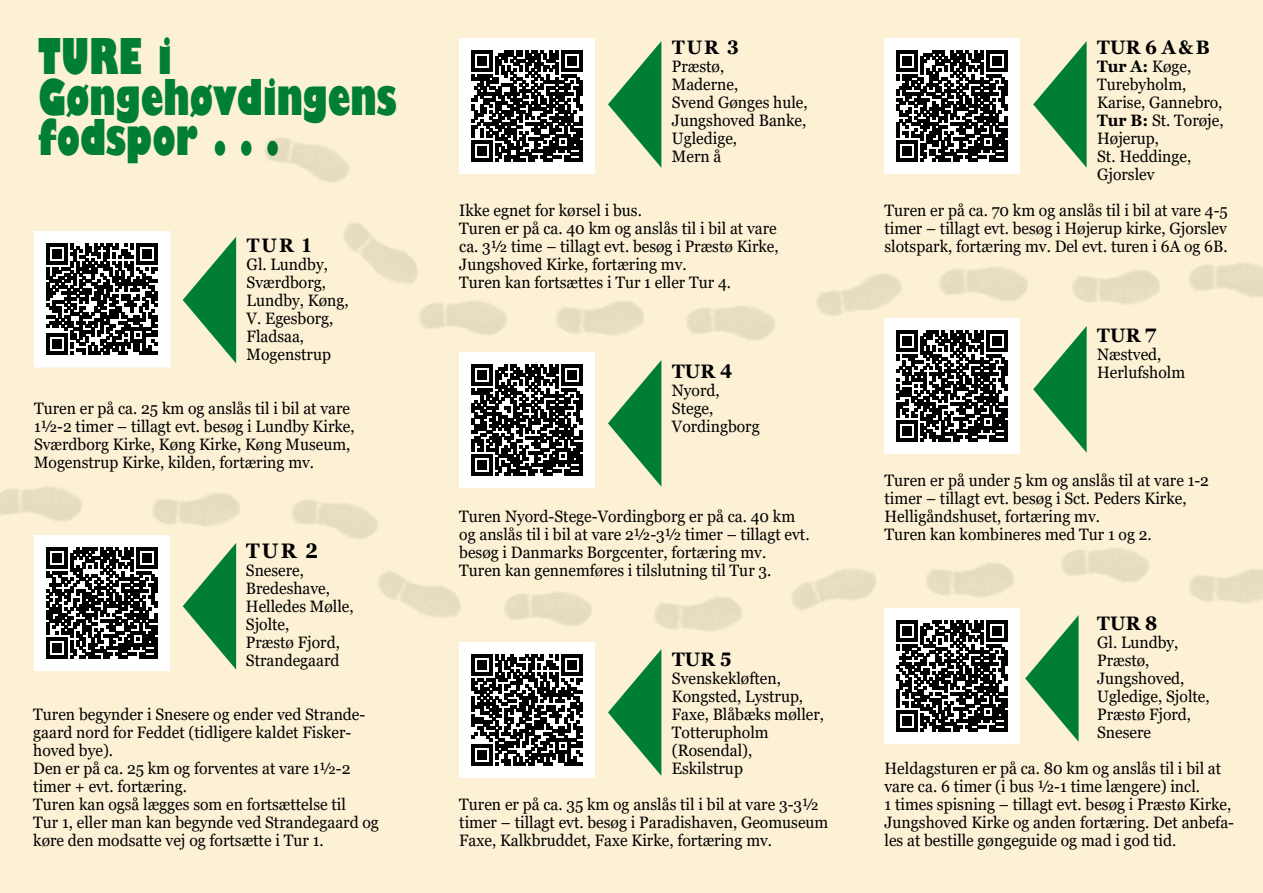
<style>
.page{position:relative;width:1263px;height:893px;background:#fcf1d5}
.page>*{position:absolute;margin:0;border:0;box-sizing:border-box;transform-origin:0 0}
.t1{font:800 condensed 48px/40.5px "Gill Sans";color:#007f34}
.t2{font:700 21px "Georgia";color:#000;scale:.95 1}
.t3{font:700 19.5px "Georgia";letter-spacing:.01em;color:#000;scale:.95 1}
.t4{font:16.5px/18px "Georgia";color:#000;scale:.95 1}
.s1{font-weight:700}
</style>
<div class="page">
<img style="left:817px;top:273px;width:90px;height:46px">
<div style="left:35px;top:232px;width:135px;height:135px;background:#fff"></div>
<svg style="left:47px;top:244px;width:111px;height:111px"></svg>
<div style="left:34px;top:231px;width:137px;height:136px;border:2px solid #fff"></div>
<div style="left:35px;top:536px;width:135px;height:135px;background:#fff"></div>
<svg style="left:47px;top:548px;width:111px;height:111px"></svg>
<hr style="left:155px;top:638px;width:3px;height:21px;background:#000">
<div style="left:459px;top:38px;width:135px;height:135px;background:#fff"></div>
<svg style="left:471px;top:50px;width:111px;height:111px"></svg>
<hr style="left:579px;top:140px;width:3px;height:21px;background:#000">
<div style="left:459px;top:353px;width:135px;height:135px;background:#fff"></div>
<svg style="left:471px;top:365px;width:111px;height:111px"></svg>
<hr style="left:579px;top:455px;width:3px;height:21px;background:#000">
<div style="left:459px;top:642px;width:135px;height:135px;background:#fff"></div>
<svg style="left:471px;top:654px;width:111px;height:111px"></svg>
<div style="left:884px;top:38px;width:135px;height:135px;background:#fff"></div>
<svg style="left:896px;top:50px;width:111px;height:111px"></svg>
<hr style="left:1004px;top:140px;width:3px;height:21px;background:#000">
<div style="left:884px;top:319px;width:135px;height:135px;background:#fff"></div>
<svg style="left:896px;top:331px;width:111px;height:111px"></svg>
<hr style="left:1004px;top:421px;width:3px;height:21px;background:#000">
<div style="left:884px;top:608px;width:135px;height:135px;background:#fff"></div>
<svg style="left:896px;top:620px;width:111px;height:111px"></svg>
<hr style="left:1004px;top:710px;width:3px;height:21px;background:#000">
<h1 class="t1" style="left:38px;top:39px;width:360px">TURE i<br>Gøngehøvdingens fodspor . . .</h1>
<p class="t3" style="left:672px;top:35px;width:72px">TUR 3</p>
<p class="t4" style="left:672px;top:58px;width:144px">Præstø,<br>Maderne,<br>Svend Gønges hule,<br>Jungshoved Banke,<br>Ugledige,<br>Mern å</p>
<p class="t3" style="left:247px;top:233px;width:69px">TUR 1</p>
<p class="t4" style="left:247px;top:256px;width:109px">Gl. Lundby,<br>Sværdborg,<br>Lundby, Køng,<br>V. Egesborg,<br>Fladsaa,<br>Mogenstrup</p>
<p class="t4" style="left:34px;top:400px;width:339px">Turen er på ca. 25 km og anslås til i bil at vare 1½-2 timer – tillagt evt. besøg i Lundby Kirke, Sværdborg Kirke, Køng Kirke, Køng Museum, Mogenstrup Kirke, kilden, fortæring mv.</p>
<p class="t2" style="left:246px;top:537px;width:77px">TUR 2</p>
<p class="t4" style="left:246px;top:562px;width:115px">Snesere,<br>Bredeshave,<br>Helledes Mølle,<br>Sjolte,<br>Præstø Fjord,<br>Strandegaard</p>
<p class="t4" style="left:33px;top:706px;width:365px">Turen begynder i Snesere og ender ved Strande&shy;gaard nord for Feddet (tidligere kaldet Fisker&shy;hoved bye).<br>Den er på ca. 25 km og forventes at vare 1½-2 timer + evt. fortæring.<br>Turen kan også lægges som en fortsættelse til<br>Tur 1, eller man kan begynde ved Strandegaard og køre den modsatte vej og fortsætte i Tur 1.</p>
<p class="t4" style="left:459px;top:202px;width:338px">Ikke egnet for kørsel i bus.<br>Turen er på ca. 40 km og anslås til i bil at vare ca. 3½ time – tillagt evt. besøg i Præstø Kirke, Jungshoved Kirke, fortæring mv.<br>Turen kan fortsættes i Tur 1 eller Tur 4.</p>
<p class="t3" style="left:672px;top:359px;width:65px">TUR 4</p>
<p class="t4" style="left:672px;top:382px;width:94px">Nyord,<br>Stege,<br>Vordingborg</p>
<p class="t4" style="left:459px;top:508px;width:370px">Turen Nyord-Stege-Vordingborg er på ca. 40 km og anslås til i bil at vare 2½-3½ timer – tillagt evt. besøg i Danmarks Borgcenter, fortæring mv.<br>Turen kan gennemføres i tilslutning til Tur 3.</p>
<p class="t3" style="left:672px;top:647px;width:64px">TUR 5</p>
<p class="t4" style="left:672px;top:670px;width:162px">Svenskekløften,<br>Kongsted, Lystrup,<br>Faxe, Blåbæks møller,<br>Totterupholm (Rosendal),<br>Eskilstrup</p>
<p class="t4" style="left:459px;top:796px;width:390px">Turen er på ca. 35 km og anslås til i bil at vare 3-3½ timer – tillagt evt. besøg i Paradishaven, Geomuseum<br>Faxe, Kalkbruddet, Faxe Kirke, fortæring mv.</p>
<p class="t3" style="left:1097px;top:35px;width:120px">TUR 6 A &amp; B</p>
<p class="t4" style="left:1097px;top:58px;width:135px"><span class="s1">Tur A:</span> Køge,<br>Turebyholm,<br>Karise, Gannebro,<br><span class="s1">Tur B:</span> St. Torøje,<br>Højerup,<br>St. Heddinge,<br>Gjorslev</p>
<p class="t4" style="left:884px;top:202px;width:363px;text-align:justify">Turen er på ca. 70 km og anslås til i bil at vare 4-5 timer – tillagt evt. besøg i Højerup kirke, Gjorslev slotspark, fortæring mv. Del evt. turen i 6A og 6B.</p>
<p class="t3" style="left:1097px;top:323px;width:64px">TUR 7</p>
<p class="t4" style="left:1097px;top:346px;width:94px">Næstved,<br>Herlufsholm</p>
<p class="t4" style="left:884px;top:472px;width:343px">Turen er på under 5 km og anslås til at vare 1-2 timer – tillagt evt. besøg i Sct. Peders Kirke, Helligåndshuset, fortæring mv.<br>Turen kan kombineres med Tur 1 og 2.</p>
<p class="t3" style="left:1097px;top:611px;width:65px">TUR 8</p>
<p class="t4" style="left:1097px;top:634px;width:120px">Gl. Lundby,<br>Præstø,<br>Jungshoved,<br>Ugledige, Sjolte,<br>Præstø Fjord,<br>Snesere</p>
<p class="t4" style="left:884px;top:760px;width:369px">Heldagsturen er på ca. 80 km og anslås til i bil at vare ca. 6 timer (i bus ½-1 time længere) incl.<br>1 times spisning – tillagt evt. besøg i Præstø Kirke, Jungshoved Kirke og anden fortæring. Det anbefa&shy;les at bestille gøngeguide og mad i god tid.</p>
</div>
